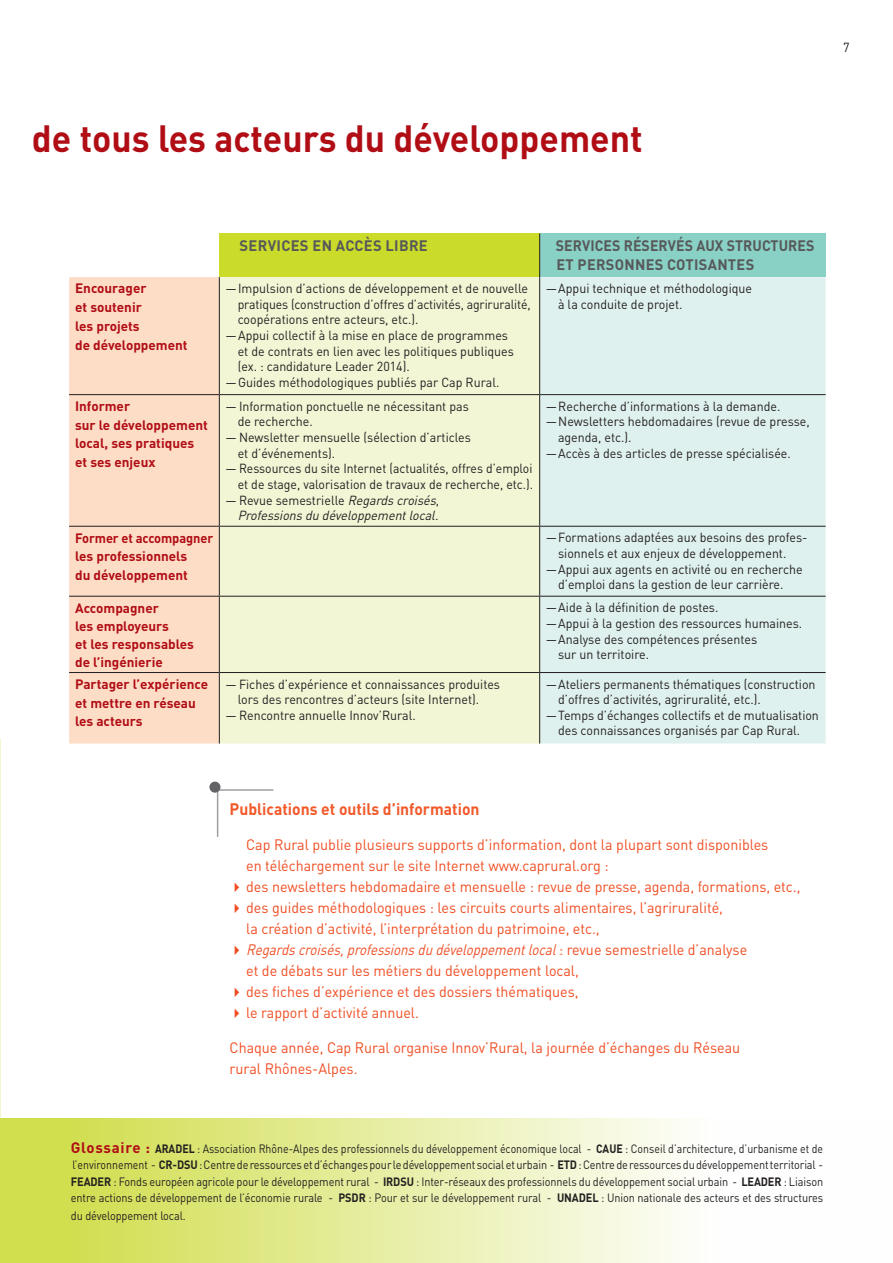
<style>
.page{position:relative;width:893px;height:1263px;background:#fff}
.page>*{position:absolute;margin:0;border:0;box-sizing:border-box;transform-origin:0 0}
.t1{font:700 37.5px "DIN Pro";color:#b00d15;scale:.95 1}
.t2{font:700 16.5px "DIN Pro";color:#f15929;scale:.95 1}
.t3{font:15px/21px "DIN Pro";color:#f04d22;scale:.95 1}
.t4{font:15px/21px "DIN Pro";color:#f04d22;scale:.92 1}
.t5{font:700 15px/19.5px "DIN Pro";letter-spacing:.02em;color:#57585a;scale:.94 1}
.t6{font:700 15px "DIN Pro";letter-spacing:.02em;color:#57585a}
.t7{font:700 13.5px/18.8px "DIN Pro";color:#b00d15}
.t8{font:700 13.5px/18.8px "DIN Pro";color:#b00d15;scale:.95 1}
.t9{font:13.05px/15.6px "DIN Pro";color:#231f20;scale:.95 1}
.t10{font:italic 13.05px/15.6px "DIN Pro";color:#231f20;text-align:right;scale:.95 1}
.t11{font:13.05px "DIN Pro";color:#231f20;scale:.94 1}
.t12{font:12px/16.5px "DIN Pro";letter-spacing:-.01em;color:#231f20;text-align:justify;scale:.88 1}
.t13{font:12px "DIN Pro";letter-spacing:-.01em;color:#231f20;scale:.91 1}
.s1{font-style:normal}
.s2{font-style:italic}
.s3{font-weight:700;font-size:15px;color:#b00d15}
.s4{font-weight:700}
</style>
<div class="page">
<div style="left:219px;top:233px;width:321px;height:44px;background:#cadb2a"></div>
<div style="left:540px;top:233px;width:286px;height:44px;background:#89d0c5"></div>
<div style="left:69px;top:277px;width:150px;height:466px;background:#fdddc6"></div>
<div style="left:220px;top:277px;width:319px;height:466px;background:#f2f6d5"></div>
<div style="left:540px;top:277px;width:286px;height:466px;background:#dff1ee"></div>
<hr style="left:219px;top:277px;width:1px;height:117px;background:#231f20">
<hr style="left:539px;top:277px;width:1px;height:117px;background:#231f20">
<hr style="left:69px;top:394px;width:150px;height:1px;background:#231f20">
<hr style="left:219px;top:394px;width:321px;height:1px;background:#231f20">
<hr style="left:219px;top:395px;width:1px;height:131px;background:#231f20">
<hr style="left:540px;top:394px;width:286px;height:1px;background:#231f20">
<hr style="left:539px;top:395px;width:1px;height:131px;background:#231f20">
<hr style="left:69px;top:526px;width:150px;height:1px;background:#231f20">
<hr style="left:219px;top:526px;width:321px;height:1px;background:#231f20">
<hr style="left:219px;top:527px;width:1px;height:69px;background:#231f20">
<hr style="left:540px;top:526px;width:286px;height:1px;background:#231f20">
<hr style="left:539px;top:527px;width:1px;height:69px;background:#231f20">
<hr style="left:69px;top:596px;width:150px;height:1px;background:#231f20">
<hr style="left:219px;top:596px;width:321px;height:1px;background:#231f20">
<hr style="left:219px;top:597px;width:1px;height:75px;background:#231f20">
<hr style="left:540px;top:596px;width:286px;height:1px;background:#231f20">
<hr style="left:539px;top:597px;width:1px;height:75px;background:#231f20">
<hr style="left:69px;top:672px;width:150px;height:1px;background:#231f20">
<hr style="left:219px;top:672px;width:321px;height:1px;background:#231f20">
<hr style="left:219px;top:673px;width:1px;height:70px;background:#231f20">
<hr style="left:540px;top:672px;width:286px;height:1px;background:#231f20">
<hr style="left:539px;top:673px;width:1px;height:70px;background:#231f20">
<hr style="left:539px;top:233px;width:1px;height:44px;background:#231f20">
<hr style="left:217px;top:790px;width:1px;height:47px;background:#9d9fa2">
<hr style="left:217px;top:789px;width:56px;height:2px;background:#9d9fa2">
<div style="left:209px;top:782px;width:11px;height:11px;background:#636366;border-radius:50%"></div>
<div style="left:0;top:1118px;width:893px;height:145px;background:linear-gradient(to right,#cfdd46,#fff)"></div>
<h1 class="t1" style="left:32px;top:113px;width:644px">de tous les acteurs du développement</h1>
<p class="t9" style="left:843px;top:39px;width:8px">7</p>
<p class="t6" style="left:240px;top:235px;width:190px">Services en accès libre</p>
<p class="t5" style="left:556px;top:235px;width:275px">Services réservés aux structures et personnes cotisantes</p>
<p class="t7" style="left:75px;top:279px;width:114px">Encourager<br>et soutenir<br>les projets<br>de développement</p>
<p class="t9" style="left:225px;top:280px;width:320px">—Impulsion d’actions de développement et de nouvelle</p>
<p class="t11" style="left:238px;top:295px;width:313px">pratiques (construction d’offres d’activités, agriruralité,</p>
<p class="t9" style="left:238px;top:311px;width:192px">coopérations entre acteurs, etc.).</p>
<p class="t9" style="left:225px;top:327px;width:299px">—Appui collectif à la mise en place de programmes</p>
<p class="t9" style="left:238px;top:343px;width:292px">et de contrats en lien avec les politiques publiques</p>
<p class="t9" style="left:238px;top:358px;width:183px">(ex. : candidature Leader 2014).</p>
<p class="t9" style="left:225px;top:374px;width:290px">—Guides méthodologiques publiés par Cap Rural.</p>
<p class="t7" style="left:75px;top:396px;width:134px">I nformer<br>sur le développement local, ses pratiques et ses enjeux</p>
<p class="t9" style="left:238px;top:398px;width:245px;text-indent:-12px">— Information ponctuelle ne nécessitant pas de recherche.</p>
<p class="t9" style="left:238px;top:429px;width:247px;text-indent:-12px">— Newsletter mensuelle (sélection d’articles et d’événements).</p>
<p class="t9" style="left:225px;top:460px;width:325px;text-align:right">— Ressources du site Internet (actualités, offres d’emploi et de stage, valorisation de travaux de recherche, etc.).</p>
<p class="t10" style="left:225px;top:491px;width:229px"><span class="s1">— Revue semestrielle</span> Regardscroisés<span class="s1">,<br></span>Professionsdu développementlocal.</p>
<p class="t9" style="left:558px;top:280px;width:206px;text-indent:-12px">—Appui technique et méthodologique à la conduite de projet.</p>
<p class="t9" style="left:546px;top:398px;width:249px">—Recherche d’informations à la demande.</p>
<p class="t9" style="left:546px;top:413px;width:279px">—Newsletters hebdomadaires (revue de presse,</p>
<p class="t9" style="left:558px;top:429px;width:79px">agenda, etc.).</p>
<p class="t9" style="left:546px;top:444px;width:260px">—Accès à des articles de presse spécialisée.</p>
<p class="t8" style="left:75px;top:528px;width:147px">Former et accompagner les professionnels<br>du développement</p>
<p class="t9" style="left:546px;top:529px;width:277px">—Formations adaptées aux besoins des profes-</p>
<p class="t9" style="left:558px;top:545px;width:242px">sionnels et aux enjeux de développement.</p>
<p class="t9" style="left:546px;top:560px;width:272px">—Appui aux agents en activité ou en recherche</p>
<p class="t9" style="left:558px;top:576px;width:239px">d’emploi dans la gestion de leur carrière.</p>
<p class="t7" style="left:75px;top:598px;width:120px;line-height:18px">Accompagner<br>les employeurs<br>et les responsables de l’ingénierie</p>
<p class="t9" style="left:546px;top:599px;width:183px">—Aide à la définition de postes.</p>
<p class="t9" style="left:546px;top:615px;width:272px">—Appui à la gestion des ressources humaines.</p>
<p class="t9" style="left:546px;top:630px;width:224px">—Analyse des compétences présentes</p>
<p class="t9" style="left:558px;top:646px;width:97px">sur un territoire.</p>
<p class="t7" style="left:75px;top:674px;width:135px">Partager l’expérience et mettre en réseau les acteurs</p>
<p class="t9" style="left:238px;top:675px;width:278px;text-indent:-12px">— Fiches d’expérience et connaissances produites lors des rencontres d’acteurs (site Internet).</p>
<p class="t9" style="left:225px;top:707px;width:202px">— Rencontre annuelle Innov’Rural.</p>
<p class="t9" style="left:546px;top:675px;width:285px">—Ateliers permanents thématiques (construction</p>
<p class="t9" style="left:558px;top:691px;width:215px">d’offres d’activités, agriruralité, etc.).</p>
<p class="t9" style="left:546px;top:707px;width:289px">—Temps d’échanges collectifs et de mutualisation</p>
<p class="t9" style="left:558px;top:722px;width:256px">des connaissances organisés par Cap Rural.</p>
<p class="t2" style="left:230px;top:798px;width:264px">Publications et outils d’information</p>
<p class="t3" style="left:246px;top:833px;width:551px">Cap Rural publie plusieurs supports d’information, dont la plupart sont disponibles en téléchargement sur le site Internet www.caprural.org :</p>
<p class="t3" style="left:230px;top:875px;width:602px">✔ des newsletters hebdomadaire et mensuelle : revue de presse, agenda, formations, etc.,</p>
<p class="t3" style="left:246px;top:896px;width:504px;text-indent:-17px">✔ des guides méthodologiques : les circuits courts alimentaires, l’agriruralité, la création d’activité, l’interprétation du patrimoine, etc.,</p>
<p class="t4" style="left:246px;top:938px;width:546px;text-indent:-16px">✔ <span class="s2">Regardscroisés,professionsdudéveloppementlocal</span> : re v u e s e m e s t r i e l l e d ’ a n a ly s e et de débats sur les métiers du développement local,</p>
<p class="t3" style="left:230px;top:980px;width:369px">✔ des fiches d’expérience et des dossiers thématiques,</p>
<p class="t3" style="left:230px;top:1001px;width:201px">✔ le rapport d’activité annuel.</p>
<p class="t3" style="left:230px;top:1036px;width:539px">Chaque année, Cap Rural organise Innov’Rural, la journée d’échanges du Réseau rural Rhônes-Alpes.</p>
<p class="t12" style="left:71px;top:1140px;width:856px"><span class="s3">Glossaire :</span> <span class="s4">ARADEL</span> : Association Rhône-Alpes des professionnels du développement économique local - <span class="s4">CAUE</span> : Conseil d’architecture, d’urbanisme et de l’environnement - <span class="s4">CR-DSU</span> : Centre de ressources et d’échanges pour le développement social et urbain - <span class="s4">ETD</span> : Centre de ressources du développement territorial - <span class="s4">FEADER</span> : Fonds européen agricole pour le développement rural - <span class="s4">IRDSU</span> : Inter-réseaux des professionnels du développement social urbain - <span class="s4">LEADER</span> : Liaison entre actions de développement de l’économie rurale - <span class="s4">PSDR</span> : Pour et sur le développement rural - <span class="s4">UNADEL</span> : Union nationale des acteurs et des structures</p>
<p class="t13" style="left:71px;top:1208px;width:128px">du développement local.</p>
</div>
